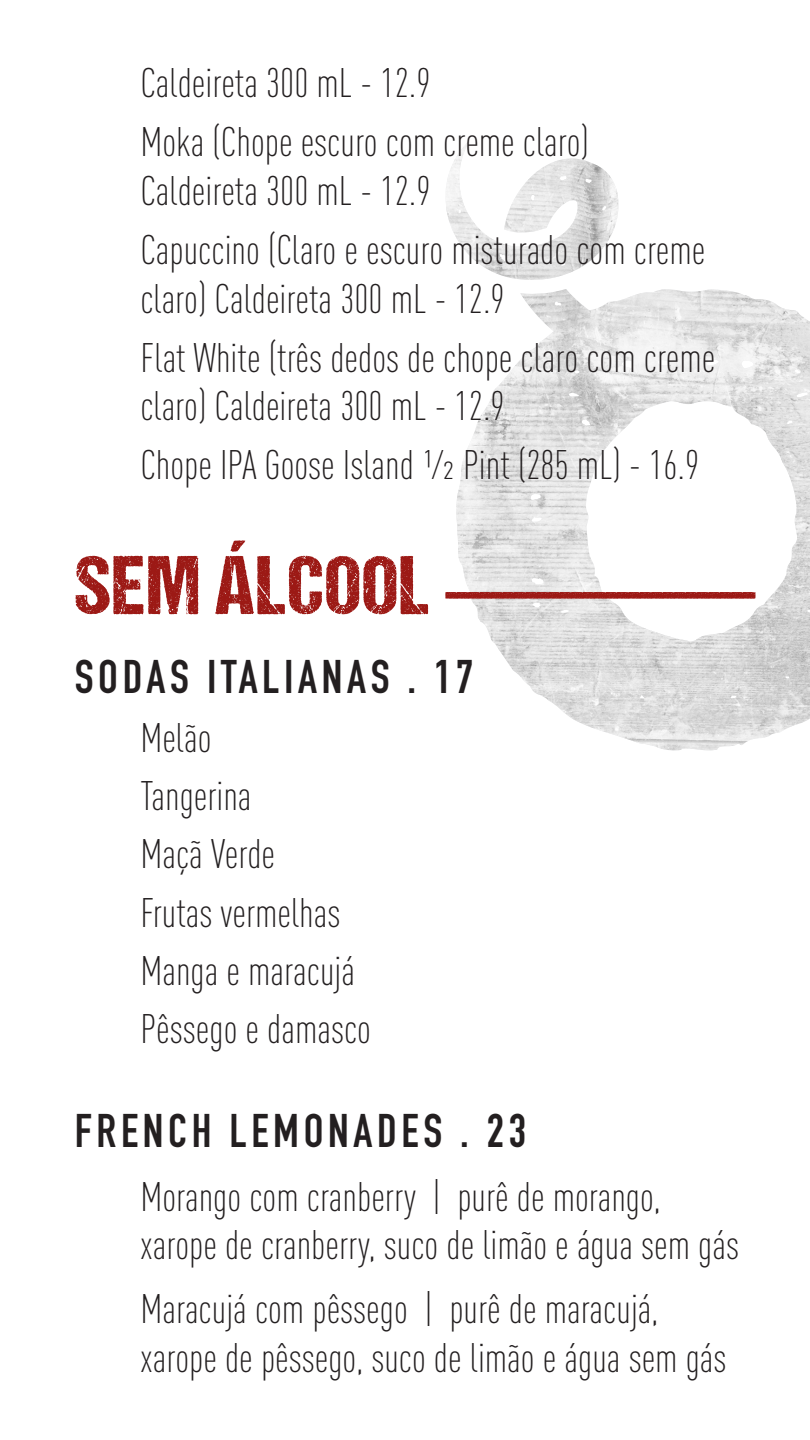
<style>
.page{position:relative;width:810px;height:1440px;background:#fff}
.page>*{position:absolute;margin:0;border:0;box-sizing:border-box;transform-origin:0 0}
.t1{font:60.53px "DCC Ash";color:#9c1915}
.t2{font:700 46.5px "DIN Condensed";letter-spacing:.1em;color:#231f20}
.t3{font:300 40.72px/48.6px "DIN Cond";color:#231f20}
.s1{font-size:83.47px}
</style>
<div class="page">
<svg style="left:456px;top:289px;width:354px;height:461px"></svg>
<img style="left:446px;top:142px;width:173px;height:152px">
<p class="t3" style="left:140px;top:59px;width:292px">Caldeireta 300 mL - 12.9</p>
<p class="t3" style="left:140px;top:118px;width:450px">Moka (Chope escuro com creme claro)<br>Caldeireta 300 mL - 12.9</p>
<p class="t3" style="left:140px;top:225px;width:567px">Capuccino (Claro e escuro misturado com creme claro) Caldeireta 300 mL - 12.9</p>
<p class="t3" style="left:140px;top:333px;width:577px">Flat White (três dedos de chope claro com creme claro) Caldeireta 300 mL - 12.9</p>
<p class="t3" style="left:140px;top:441px;width:560px">Chope IPA Goose Island ½ Pint (285 mL) - 16.9</p>
<p class="t1" style="left:75px;top:561px;width:683px"><span class="s1">SEM ÁLCOOL</span> ---------------------------</p>
<p class="t2" style="left:75px;top:646px;width:400px">SODAS ITALIANAS . 17</p>
<p class="t3" style="left:140px;top:713px;width:73px">Melão</p>
<p class="t3" style="left:140px;top:771px;width:113px">Tangerina</p>
<p class="t3" style="left:140px;top:830px;width:136px">Maçã Verde</p>
<p class="t3" style="left:140px;top:888px;width:202px">Frutas vermelhas</p>
<p class="t3" style="left:140px;top:946px;width:216px">Manga e maracujá</p>
<p class="t3" style="left:140px;top:1004px;width:232px">Pêssego e damasco</p>
<p class="t2" style="left:75px;top:1100px;width:453px">FRENCH LEMONADES . 23</p>
<p class="t3" style="left:140px;top:1172px;width:600px">Morango com cranberry | purê de morango, xarope de cranberry, suco de limão e água sem gás</p>
<p class="t3" style="left:140px;top:1284px;width:588px">Maracujá com pêssego | purê de maracujá, xarope de pêssego, suco de limão e água sem gás</p>
</div>
